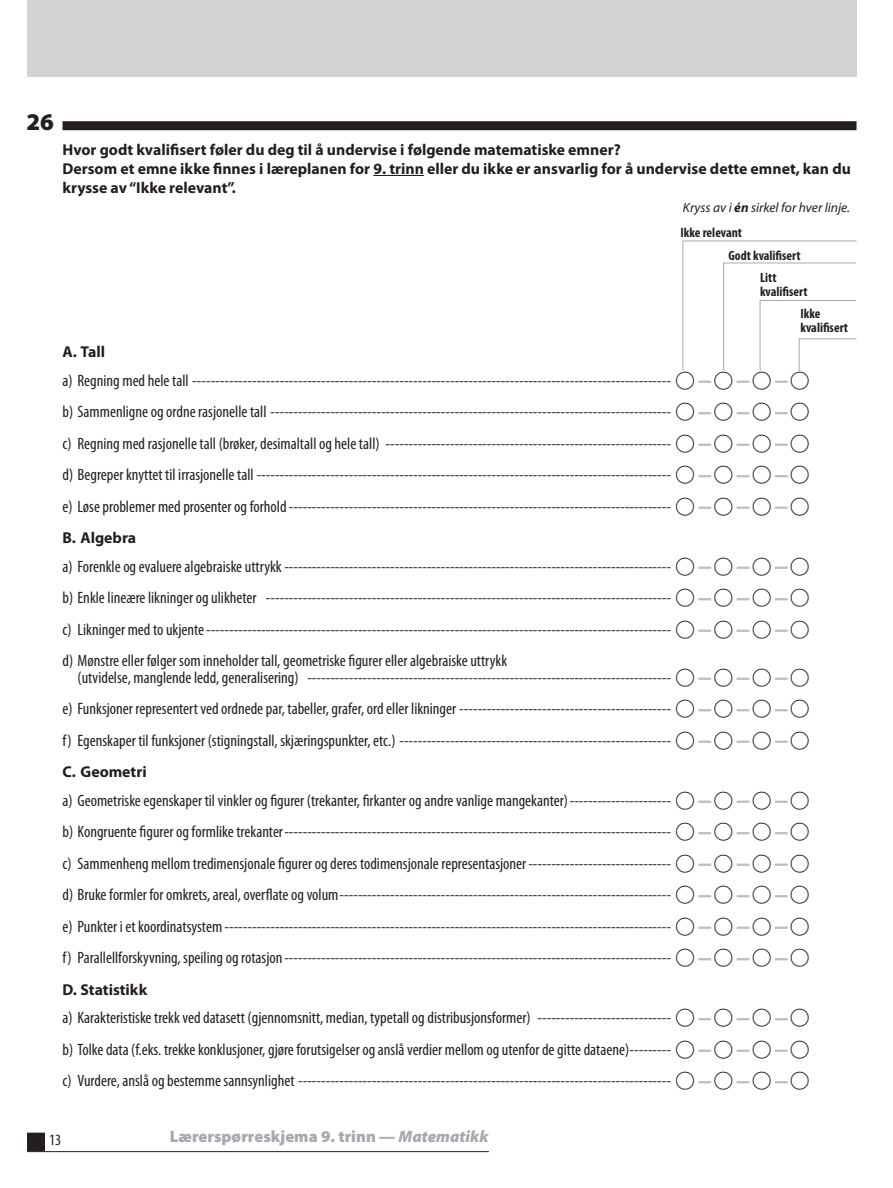
<style>
.page{position:relative;width:893px;height:1188px;background:#fff}
.page>*{position:absolute;margin:0;border:0;box-sizing:border-box;transform-origin:0 0}
.t1{font:900 24px "Myriad Pro";color:#231f20}
.t2{font:condensed 16.5px/31.5px "Myriad Pro";color:#231f20;text-align:justify}
.t3{font:900 16.5px "Myriad Pro";color:#a8a9ad}
.t4{font:700 15.75px/18.9px "Myriad Pro";color:#231f20}
.t5{font:condensed 15.75px "Myriad Pro";color:#231f20}
.t6{font:700 condensed 13.5px/22.5px "Myriad Pro";color:#231f20;text-align:center}
.t7{font:italic 13.5px/25.5px "Myriad Pro";color:#231f20}
.s1{font-weight:700}
.s2{font-weight:700;font-style:normal;font-stretch:condensed}
.s3{font-family:"TIMSS options";font-stretch:normal;font-size:22.5px}
.s4{font-style:italic}
</style>
<div class="page">
<div style="left:28px;top:1133px;width:16px;height:17px;background:#231f20"></div>
<div style="left:27px;top:1133px;width:18px;height:18px;border:2px solid #231f20"></div>
<hr style="left:27px;top:1151px;width:462px;height:1px;background:#231f20">
<div style="left:27px;top:0;width:829px;height:76px;background:#d1d2d4"></div>
<div style="left:63px;top:121px;width:793px;height:9px;background:#231f20"></div>
<hr style="left:373px;top:175px;width:51px;height:1px;background:#231f20">
<svg style="left:698px;top:381px;width:13px;height:2px"></svg>
<svg style="left:737px;top:381px;width:12px;height:2px"></svg>
<svg style="left:775px;top:381px;width:13px;height:2px"></svg>
<svg style="left:698px;top:412px;width:13px;height:2px"></svg>
<svg style="left:737px;top:412px;width:12px;height:2px"></svg>
<svg style="left:775px;top:412px;width:13px;height:2px"></svg>
<svg style="left:698px;top:444px;width:13px;height:2px"></svg>
<svg style="left:737px;top:444px;width:12px;height:2px"></svg>
<svg style="left:775px;top:444px;width:13px;height:2px"></svg>
<svg style="left:698px;top:475px;width:13px;height:2px"></svg>
<svg style="left:737px;top:475px;width:12px;height:2px"></svg>
<svg style="left:775px;top:475px;width:13px;height:2px"></svg>
<svg style="left:698px;top:507px;width:13px;height:2px"></svg>
<svg style="left:737px;top:507px;width:12px;height:2px"></svg>
<svg style="left:775px;top:507px;width:13px;height:2px"></svg>
<svg style="left:698px;top:567px;width:13px;height:2px"></svg>
<svg style="left:737px;top:567px;width:12px;height:2px"></svg>
<svg style="left:775px;top:567px;width:13px;height:2px"></svg>
<svg style="left:698px;top:598px;width:13px;height:2px"></svg>
<svg style="left:737px;top:598px;width:12px;height:2px"></svg>
<svg style="left:775px;top:598px;width:13px;height:2px"></svg>
<svg style="left:698px;top:630px;width:13px;height:2px"></svg>
<svg style="left:737px;top:630px;width:12px;height:2px"></svg>
<svg style="left:775px;top:630px;width:13px;height:2px"></svg>
<svg style="left:698px;top:678px;width:13px;height:2px"></svg>
<svg style="left:737px;top:678px;width:12px;height:2px"></svg>
<svg style="left:775px;top:678px;width:13px;height:2px"></svg>
<svg style="left:698px;top:709px;width:13px;height:2px"></svg>
<svg style="left:737px;top:709px;width:12px;height:2px"></svg>
<svg style="left:775px;top:709px;width:13px;height:2px"></svg>
<svg style="left:698px;top:741px;width:13px;height:2px"></svg>
<svg style="left:737px;top:741px;width:12px;height:2px"></svg>
<svg style="left:775px;top:741px;width:13px;height:2px"></svg>
<svg style="left:698px;top:801px;width:13px;height:2px"></svg>
<svg style="left:737px;top:801px;width:12px;height:2px"></svg>
<svg style="left:775px;top:801px;width:13px;height:2px"></svg>
<svg style="left:698px;top:832px;width:13px;height:2px"></svg>
<svg style="left:737px;top:832px;width:12px;height:2px"></svg>
<svg style="left:775px;top:832px;width:13px;height:2px"></svg>
<svg style="left:698px;top:864px;width:13px;height:2px"></svg>
<svg style="left:737px;top:864px;width:12px;height:2px"></svg>
<svg style="left:775px;top:864px;width:13px;height:2px"></svg>
<svg style="left:698px;top:895px;width:13px;height:2px"></svg>
<svg style="left:737px;top:895px;width:12px;height:2px"></svg>
<svg style="left:775px;top:895px;width:13px;height:2px"></svg>
<svg style="left:698px;top:927px;width:13px;height:2px"></svg>
<svg style="left:737px;top:927px;width:12px;height:2px"></svg>
<svg style="left:775px;top:927px;width:13px;height:2px"></svg>
<svg style="left:698px;top:958px;width:13px;height:2px"></svg>
<svg style="left:737px;top:958px;width:12px;height:2px"></svg>
<svg style="left:775px;top:958px;width:13px;height:2px"></svg>
<svg style="left:698px;top:1018px;width:13px;height:2px"></svg>
<svg style="left:737px;top:1018px;width:12px;height:2px"></svg>
<svg style="left:775px;top:1018px;width:13px;height:2px"></svg>
<svg style="left:698px;top:1050px;width:13px;height:2px"></svg>
<svg style="left:737px;top:1050px;width:12px;height:2px"></svg>
<svg style="left:775px;top:1050px;width:13px;height:2px"></svg>
<svg style="left:698px;top:1081px;width:13px;height:2px"></svg>
<svg style="left:737px;top:1081px;width:12px;height:2px"></svg>
<svg style="left:775px;top:1081px;width:13px;height:2px"></svg>
<svg style="left:682px;top:240px;width:175px;height:131px"></svg>
<svg style="left:798px;top:338px;width:59px;height:33px"></svg>
<h1 class="t1" style="left:27px;top:108px;width:29px">26</h1>
<p class="t4" style="left:63px;top:140px;width:790px">Hvor godt kvalifisert føler du deg til å undervise i følgende matematiske emner?<br>Dersom et emne ikke finnes i læreplanen for 9. trinn eller du ikke er ansvarlig for å undervise dette emnet, kan du krysse av “Ikke relevant”.</p>
<p class="t7" style="left:681px;top:195px;width:171px">Kryss av i <span class="s1">én</span> sirkel for hver linje.<br><span class="s2">Ikke relevant</span></p>
<p class="t6" style="left:729px;top:244px;width:74px">Godt kvalifisert<br>Litt</p>
<p class="t6" style="left:801px;top:280px;width:22px;text-align:left;text-indent:-41px">kvalifisert<br>Ikke</p>
<p class="t6" style="left:801px;top:316px;width:49px">kvalifisert</p>
<p class="t4" style="left:63px;top:343px;width:44px">A. Tall</p>
<p class="t2" style="left:63px;top:365px;width:749px">a) Regning med hele tall -------------------------------------------------------------------------------------------------------- <span class="s3">A A A A </span>b) Sammenligne og ordne rasjonelle tall --------------------------------------------------------------------------------------- <span class="s3">A A A A </span>c) Regning med rasjonelle tall (brøker, desimaltall og hele tall) -------------------------------------------------------------- <span class="s3">A A A A </span>d) Begreper knyttet til irrasjonelle tall ------------------------------------------------------------------------------------------ <span class="s3">A A A A </span>e) Løse problemer med prosenter og forhold ----------------------------------------------------------------------------------- <span class="s3">A A A A</span></p>
<p class="t4" style="left:63px;top:529px;width:75px">B. Algebra</p>
<p class="t2" style="left:63px;top:551px;width:749px">a) Forenkle og evaluere algebraiske uttrykk ------------------------------------------------------------------------------------ <span class="s3">A A A A </span>b) Enkle lineære likninger og ulikheter ---------------------------------------------------------------------------------------- <span class="s3">A A A A </span>c) Likninger med to ukjente ----------------------------------------------------------------------------------------------------- <span class="s3">A A A A </span>d) Mønstre eller følger som inneholder tall, geometriske figurer eller algebraiske uttrykk</p>
<p class="t2" style="left:63px;top:662px;width:749px;text-indent:15px">(utvidelse, manglende ledd, generalisering) ------------------------------------------------------------------------------- <span class="s3">A A A A </span>e) Funksjoner representert ved ordnede par, tabeller, grafer, ord eller likninger ---------------------------------------------- <span class="s3">A A A A </span>f) Egenskaper til funksjoner (stigningstall, skjæringspunkter, etc.) ----------------------------------------------------------- <span class="s3">A A A A</span></p>
<p class="t4" style="left:63px;top:763px;width:86px">C. Geometri</p>
<p class="t2" style="left:63px;top:785px;width:749px">a) Geometriske egenskaper til vinkler og figurer (trekanter, firkanter og andre vanlige mangekanter) ---------------------- <span class="s3">A A A A </span>b) Kongruente figurer og formlike trekanter ------------------------------------------------------------------------------------ <span class="s3">A A A A </span>c) Sammenheng mellom tredimensjonale figurer og deres todimensjonale representasjoner ------------------------------- <span class="s3">A A A A </span>d) Bruke formler for omkrets, areal, overflate og volum ------------------------------------------------------------------------ <span class="s3">A A A A </span>e) Punkter i et koordinatsystem ------------------------------------------------------------------------------------------------- <span class="s3">A A A A </span>f) Parallellforskyvning, speiling og rotasjon ------------------------------------------------------------------------------------ <span class="s3">A A A A</span></p>
<p class="t4" style="left:63px;top:980px;width:86px">D. Statistikk</p>
<p class="t2" style="left:63px;top:1002px;width:749px">a) Karakteristiske trekk ved datasett (gjennomsnitt, median, typetall og distribusjonsformer) ----------------------------- <span class="s3">A A A A </span>b) Tolke data (f.eks. trekke konklusjoner, gjøre forutsigelser og anslå verdier mellom og utenfor de gitte dataene) --------- <span class="s3">A A A A </span>c) Vurdere, anslå og bestemme sannsynlighet --------------------------------------------------------------------------------- <span class="s3">A A A A</span></p>
<p class="t5" style="left:49px;top:1131px;width:14px">13</p>
<p class="t3" style="left:170px;top:1127px;width:321px">Lærerspørreskjema 9. trinn <span class="s4">— Matematikk</span></p>
</div>
